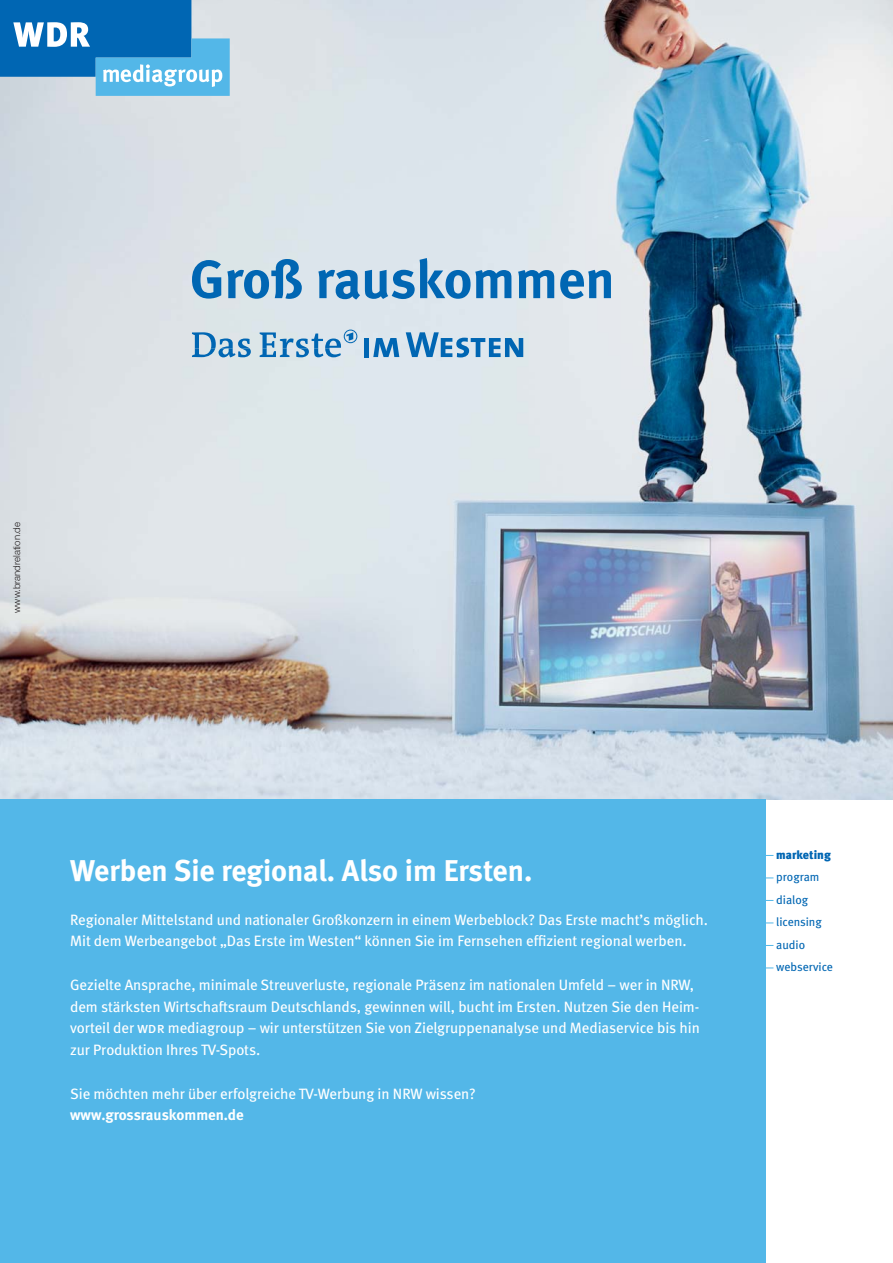
<style>
.page{position:relative;width:893px;height:1263px;background:#fff}
.page>*{position:absolute;margin:0;border:0;box-sizing:border-box;transform-origin:0 0}
.t1{font:700 54px "Meta";color:#0066b3}
.t2{font:700 30px "Meta";color:#fff}
.t3{font:15px/21.8px "Meta";letter-spacing:-.005em;color:#fff}
.t4{font:700 15px "Meta";color:#fff}
.t5{font:12px/22.5px "Meta";color:#0066b3}
.t6{font:900 12px "Meta";color:#0066b3}
.t7{font:300 9.6px "Helvetica Neue";color:#231f20}
.s1{font-family:"Meta Book Caps"}
</style>
<div class="page">
<img style="left:0;top:0;width:893px;height:799px">
<div style="left:0;top:799px;width:765px;height:464px;background:#53b7e8"></div>
<svg style="left:0;top:0;width:230px;height:96px"></svg>
<hr style="left:365px;top:338px;width:4px;height:19px;background:#0066b3">
<svg style="left:373px;top:338px;width:26px;height:19px"></svg>
<svg style="left:406px;top:332px;width:117px;height:25px"></svg>
<svg style="left:192px;top:330px;width:165px;height:27px"></svg>
<p class="t7" style="left:13px;top:613px;width:92px;rotate:-90deg">www.brandrelation.de</p>
<h1 class="t1" style="left:190px;top:260px;width:426px">Groß rauskommen</h1>
<h2 class="t2" style="left:70px;top:860px;width:464px">Werben Sie regional. Also im Ersten.</h2>
<p class="t3" style="left:70px;top:910px;width:639px">Regionaler Mittelstand und nationaler Großkonzern in einem Werbeblock? Das Erste macht’s möglich.<br>Mit dem Werbeangebot „Das Erste im Westen“ können Sie im Fernsehen effizient regional werben.</p>
<p class="t3" style="left:70px;top:975px;width:631px">Gezielte Ansprache, minimale Streuverluste, regionale Präsenz im nationalen Umfeld – wer in NRW, dem stärksten Wirtschaftsraum Deutschlands, gewinnen will, bucht im Ersten. Nutzen Sie den Heim&shy;vorteil der <span class="s1">wdr</span> mediagroup – wir unterstützen Sie von Zielgruppenanalyse und Mediaservice bis hin zur Produktion Ihres TV-Spots.</p>
<p class="t3" style="left:70px;top:1084px;width:407px">Sie möchten mehr über erfolgreiche TV-Werbung in NRW wissen?</p>
<p class="t4" style="left:70px;top:1110px;width:175px">www.grossrauskommen.de</p>
<p class="t6" style="left:776px;top:850px;width:56px">marketing</p>
<p class="t5" style="left:776px;top:867px;width:58px">program dialog licensing audio webservice</p>
</div>
